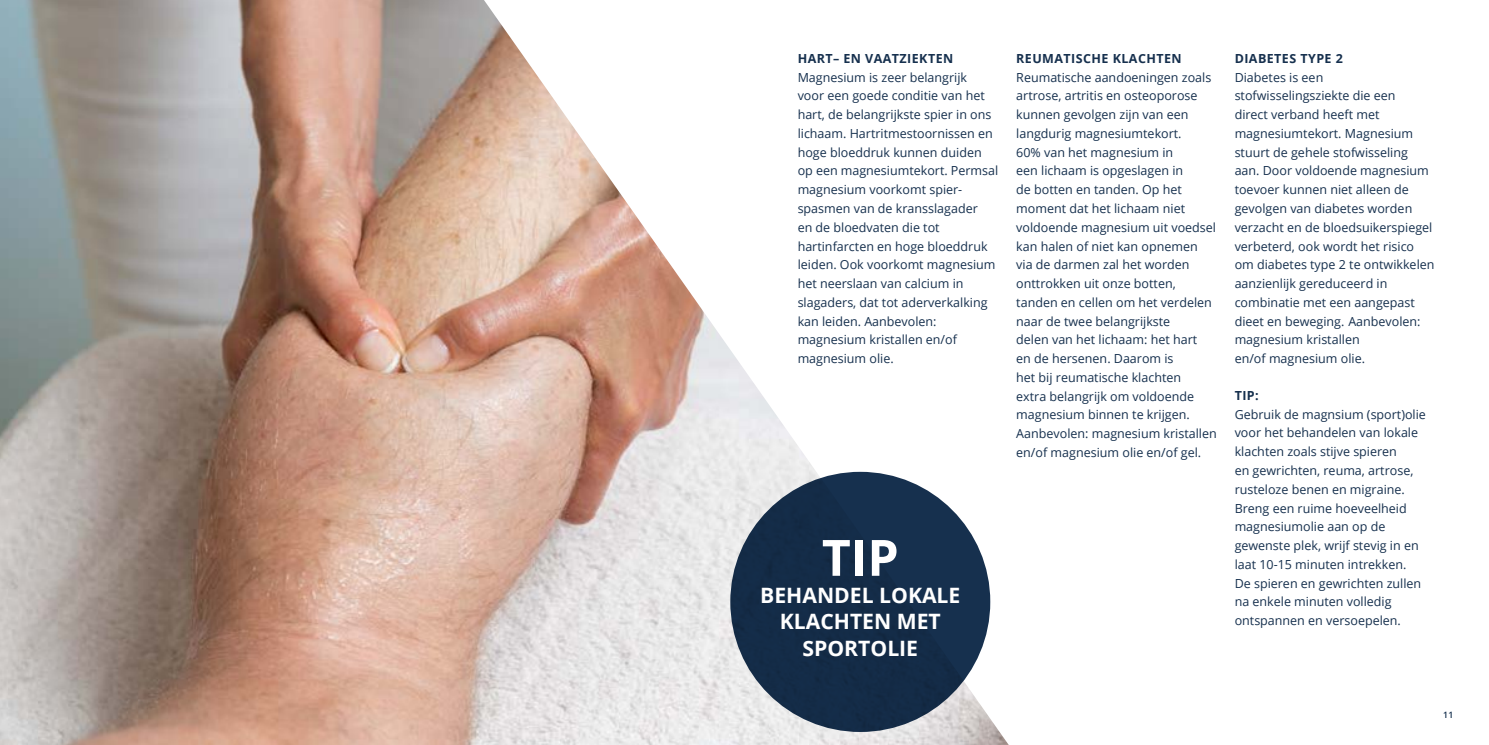
<style>
.page{position:relative;width:1489px;height:745px;background:#fff}
.page>*{position:absolute;margin:0;border:0;box-sizing:border-box;transform-origin:0 0}
.t1{font:700 50px "Open Sans";color:#fff}
.t2{font:700 21.12px/26.8px "Open Sans";color:#fff;text-align:center}
.t3{font:12.5px/18.8px "Open Sans";color:#16304e}
.t4{font:700 12.5px "Open Sans";letter-spacing:.035em;color:#16304e}
.t5{font:600 8.75px "Open Sans";color:#16304e}
</style>
<div class="page">
<img style="left:0;top:0;width:1008px;height:744px">
<div style="left:730px;top:471px;width:260px;height:260px;background:#16304e;border-radius:50%"></div>
<p class="t4" style="left:797px;top:53px;width:157px">HART– EN VAATZIEKTEN</p>
<p class="t3" style="left:797px;top:69px;width:202px">Magnesium is zeer belangrijk<br>voor een goede conditie van het hart, de belangrijkste spier in ons lichaam. Hartritmestoornissen en hoge bloeddruk kunnen duiden op een magnesiumtekort. Permsal magnesium voorkomt spier&shy;spasmen van de kransslagader<br>en de bloedvaten die tot hartinfarcten en hoge bloeddruk leiden. Ook voorkomt magnesium het neerslaan van calcium in slagaders, dat tot aderverkalking kan leiden. Aanbevolen: magnesium kristallen en/of magnesium olie.</p>
<h1 class="t1" style="left:821px;top:538px;width:78px">TIP</h1>
<h2 class="t2" style="left:760px;top:583px;width:202px">BEHANDEL LOKALE<br>KLACHTEN MET<br>SPORTOLIE</h2>
<p class="t4" style="left:1016px;top:53px;width:167px">REUMATISCHE KLACHTEN</p>
<p class="t3" style="left:1016px;top:69px;width:202px">Reumatische aandoeningen zoals artrose, artritis en osteoporose kunnen gevolgen zijn van een langdurig magnesiumtekort.<br>60% van het magnesium in<br>een lichaam is opgeslagen in<br>de botten en tanden. Op het moment dat het lichaam niet voldoende magnesium uit voedsel kan halen of niet kan opnemen via de darmen zal het worden onttrokken uit onze botten, tanden en cellen om het verdelen naar de twee belangrijkste<br>delen van het lichaam: het hart<br>en de hersenen. Daarom is<br>het bij reumatische klachten<br>extra belangrijk om voldoende magnesium binnen te krijgen.<br>Aanbevolen: magnesium kristallen en/of magnesium olie en/of gel.</p>
<p class="t4" style="left:1234px;top:53px;width:110px">DIABETES TYPE 2</p>
<p class="t3" style="left:1234px;top:69px;width:201px">Diabetes is een stofwisselingsziekte die een<br>direct verband heeft met magnesiumtekort. Magnesium stuurt de gehele stofwisseling aan. Door voldoende magnesium toevoer kunnen niet alleen de gevolgen van diabetes worden verzacht en de bloedsuikerspiegel verbeterd, ook wordt het risico om diabetes type 2 te ontwikkelen aanzienlijk gereduceerd in combinatie met een aangepast dieet en beweging. Aanbevolen: magnesium kristallen<br>en/of magnesium olie.</p>
<p class="t4" style="left:1234px;top:390px;width:26px">TIP:</p>
<p class="t3" style="left:1234px;top:406px;width:193px">Gebruik de magnsium (sport)olie voor het behandelen van lokale klachten zoals stijve spieren<br>en gewrichten, reuma, artrose, rusteloze benen en migraine.<br>Breng een ruime hoeveelheid magnesiumolie aan op de gewenste plek, wrijf stevig in en laat 10-15 minuten intrekken.<br>De spieren en gewrichten zullen na enkele minuten volledig ontspannen en versoepelen.</p>
<p class="t5" style="left:1442px;top:709px;width:12px">11</p>
</div>
